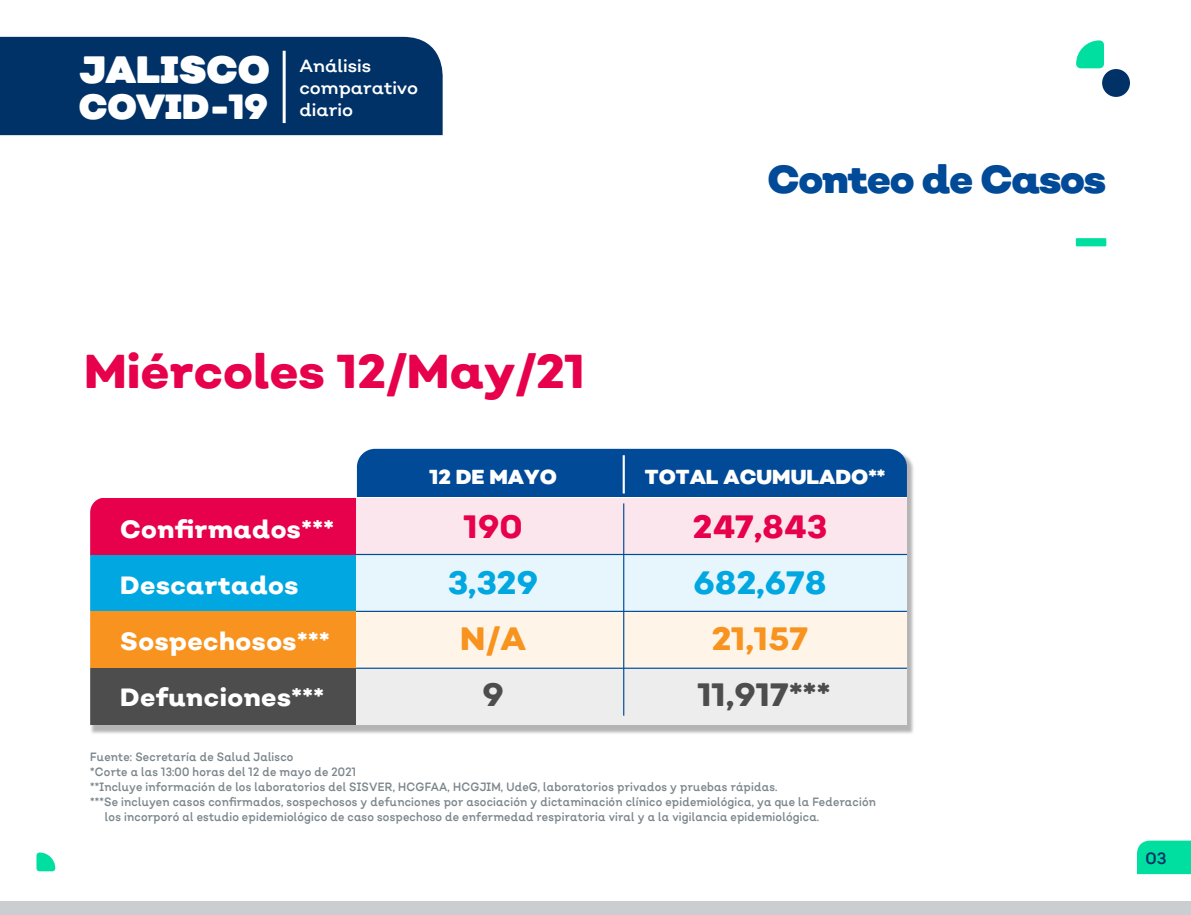
<style>
.page{position:relative;width:1191px;height:915px;background:#fff}
.page>*{position:absolute;margin:0;border:0;box-sizing:border-box;transform-origin:0 0}
.t1{font:900 50.7px "Nutmeg";color:#00df9f}
.t2{font:800 47.4px "Nutmeg";color:#e7004c}
.t3{font:900 39px "Nutmeg";letter-spacing:-.03em;color:#004a98}
.t4{font:900 38.1px "Nutmeg";color:#fff}
.t5{font:900 34.95px "Nutmeg";color:#fff}
.t6{font:800 32.25px "Nutmeg";letter-spacing:.01em;color:#00a7e1}
.t7{font:800 32.25px "Nutmeg";letter-spacing:.01em;color:#e7004c}
.t8{font:800 32.25px "Nutmeg";color:#4d4d4d}
.t9{font:800 32.25px "Nutmeg";color:#f7931e}
.t10{font:800 24.9px "Nutmeg";letter-spacing:.02em;color:#fff}
.t11{font:900 20.25px "Nutmeg";color:#fff}
.t12{font:17.7px/22.4px "Nutmeg";color:#fff}
.t13{font:16.35px "Nutmeg";color:#003268}
.t14{font:12px "Nutmeg";letter-spacing:.02em;color:#7b868c;scale:.88 1}
</style>
<div class="page">
<div style="left:0;top:37px;width:443px;height:98px;background:#003268"></div>
<div style="left:0;top:901px;width:1191px;height:13px;background:#caced1"></div>
<div style="left:1137px;top:840px;width:54px;height:33px;background:#00df9f"></div>
<svg style="left:1076px;top:40px;width:28px;height:28px"></svg>
<div style="left:36px;top:852px;width:19px;height:19px;background:#00df9f;border-radius:3px"></div>
<div style="left:1102px;top:69px;width:28px;height:28px;background:#003268;border-radius:50%"></div>
<hr style="left:283px;top:51px;width:3px;height:72px;background:#fff">
<img style="left:90px;top:454px;width:824px;height:280px">
<div style="left:90px;top:668px;width:266px;height:56px;background:#4d4d4d"></div>
<div style="left:90px;top:554px;width:266px;height:57px;background:#00a7e1"></div>
<div style="left:90px;top:611px;width:266px;height:57px;background:#f7931e"></div>
<div style="left:90px;top:497px;width:266px;height:57px;background:#e7004c"></div>
<div style="left:357px;top:448px;width:550px;height:90px;background:#004a98;border-radius:18px"></div>
<div style="left:356px;top:668px;width:551px;height:56px;background:#ededed"></div>
<div style="left:356px;top:554px;width:551px;height:57px;background:#e6f6fc"></div>
<div style="left:356px;top:611px;width:551px;height:57px;background:#fef4e8"></div>
<div style="left:356px;top:497px;width:551px;height:57px;background:#fce6ed"></div>
<hr style="left:356px;top:667px;width:551px;height:1px;background:#004a98">
<hr style="left:356px;top:610px;width:551px;height:1px;background:#004a98">
<hr style="left:356px;top:553px;width:551px;height:2px;background:#004a98">
<hr style="left:623px;top:503px;width:1px;height:212px;background:#004a98">
<hr style="left:622px;top:455px;width:3px;height:38px;background:#fff">
<h3 class="t4" style="left:79px;top:44px;width:192px">JALISCO</h3>
<h3 class="t5" style="left:79px;top:84px;width:191px">COVID-19</h3>
<h3 class="t12" style="left:299px;top:54px;width:120px">Análisis comparativo diario</h3>
<h3 class="t3" style="left:767px;top:154px;width:340px">Conteo de Casos</h3>
<h1 class="t1" style="left:1075px;top:182px;width:32px">_</h1>
<h2 class="t2" style="left:84px;top:340px;width:502px">Miércoles 12/May/21</h2>
<h3 class="t10" style="left:120px;top:513px;width:215px">Confirmados***</h3>
<h3 class="t10" style="left:120px;top:568px;width:180px">Descartados</h3>
<h3 class="t10" style="left:120px;top:624px;width:211px">Sospechosos***</h3>
<h3 class="t10" style="left:120px;top:680px;width:205px">Defunciones***</h3>
<h3 class="t11" style="left:429px;top:463px;width:129px">12 DE MAYO</h3>
<h3 class="t7" style="left:464px;top:505px;width:60px">190</h3>
<h3 class="t6" style="left:448px;top:561px;width:91px">3,329</h3>
<h3 class="t9" style="left:460px;top:617px;width:67px">N/A</h3>
<h3 class="t8" style="left:482px;top:673px;width:23px">9</h3>
<h3 class="t11" style="left:645px;top:463px;width:242px">TOTAL ACUMULADO**</h3>
<h3 class="t7" style="left:693px;top:505px;width:136px">247,843</h3>
<h3 class="t6" style="left:693px;top:561px;width:134px">682,678</h3>
<h3 class="t9" style="left:712px;top:617px;width:98px">21,157</h3>
<h3 class="t8" style="left:698px;top:673px;width:134px">11,917***</h3>
<p class="t14" style="left:90px;top:749px;width:233px">Fuente: Secretaría de Salud Jalisco</p>
<p class="t14" style="left:90px;top:764px;width:304px">*Corte a las 13:00 horas del 12 de mayo de 2021</p>
<p class="t14" style="left:90px;top:779px;width:782px">**Incluye información de los laboratorios del SISVER, HCGFAA, HCGJIM, UdeG, laboratorios privados y pruebas rápidas.</p>
<p class="t14" style="left:90px;top:794px;width:894px">***Se incluyen casos confirmados, sospechosos y defunciones por asociación y dictaminación clínico epidemiológica, ya que la Federación</p>
<p class="t14" style="left:105px;top:809px;width:813px">los incorporó al estudio epidemiológico de caso sospechoso de enfermedad respiratoria viral y a la vigilancia epidemiológica.</p>
<h3 class="t13" style="left:1145px;top:847px;width:22px">03</h3>
</div>
